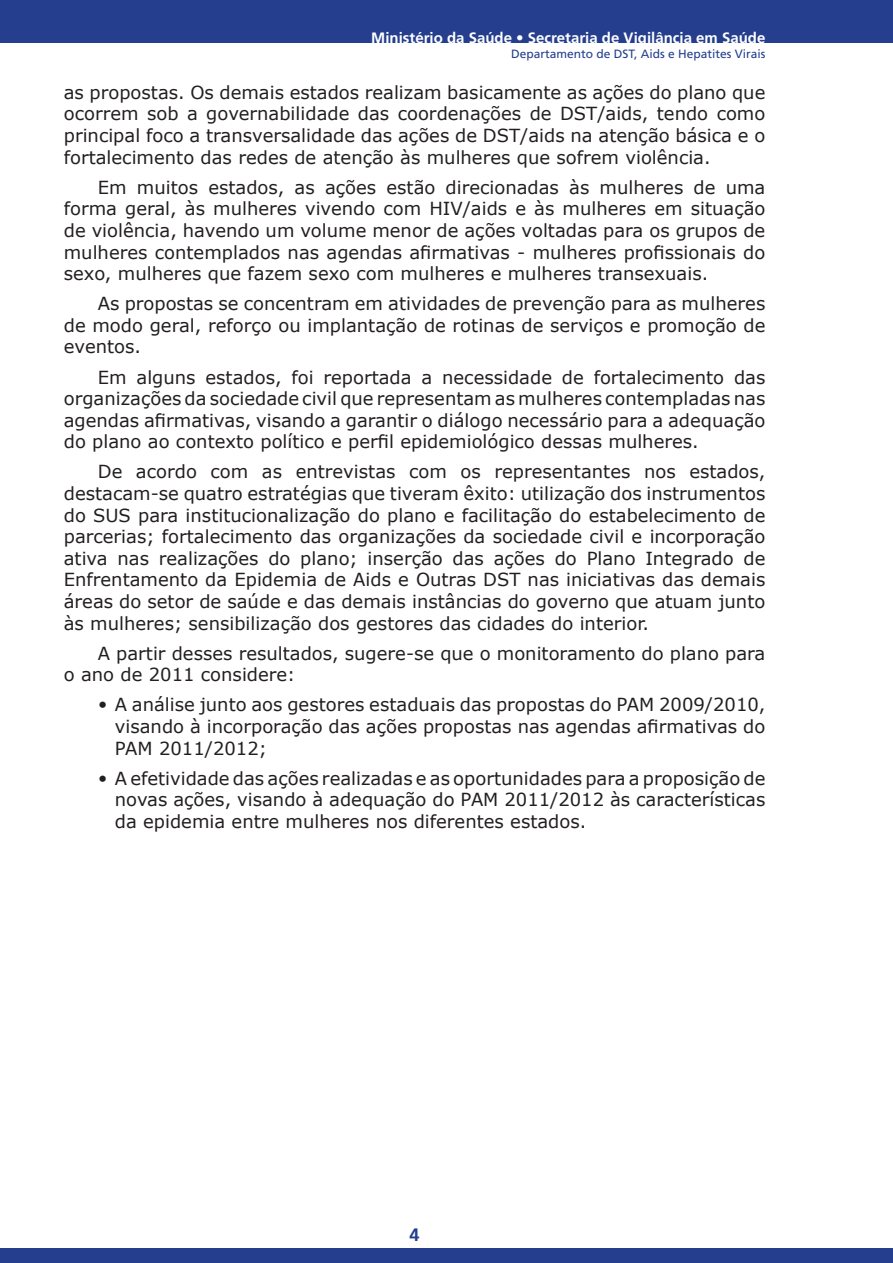
<style>
.page{position:relative;width:893px;height:1263px;background:#fff}
.page>*{position:absolute;margin:0;border:0;box-sizing:border-box;transform-origin:0 0}
.t1{font:18px/21.6px "Verdana";color:#231f20;text-align:justify}
.t2{font:700 18px "Frutiger LT Std";color:#253f8e}
.t3{font:700 15px "Frutiger LT Std";color:#fff}
.t4{font:12px "Frutiger LT Std";color:#253f8e}
.s1{font-family:"Frutiger LT Std";font-weight:700;font-style:italic}
</style>
<div class="page">
<div style="left:0;top:0;width:893px;height:43px;background:#253f8e"></div>
<div style="left:0;top:1248px;width:893px;height:15px;background:#253f8e"></div>
<p class="t3" style="left:371px;top:29px;width:396px">Ministério da Saúde • Secretaria de Vigilância em Saúde</p>
<p class="t4" style="left:511px;top:46px;width:256px">Departamento de DST, Aids e Hepatites Virais</p>
<p class="t1" style="left:64px;top:82px;width:703px">as propostas. Os demais estados realizam basicamente as ações do plano que ocorrem sob a governabilidade das coordenações de DST/aids, tendo como principal foco a transversalidade das ações de DST/aids na atenção básica e o fortalecimento das redes de atenção às mulheres que sofrem violência.</p>
<p class="t1" style="left:64px;top:177px;width:703px;text-indent:34px">Em muitos estados, as ações estão direcionadas às mulheres de uma forma geral, às mulheres vivendo com HIV/aids e às mulheres em situação de violência, havendo um volume menor de ações voltadas para os grupos de mulheres contemplados nas agendas afirmativas - mulheres profissionais do sexo, mulheres que fazem sexo com mulheres e mulheres transexuais.</p>
<p class="t1" style="left:64px;top:293px;width:703px;text-indent:34px">As propostas se concentram em atividades de prevenção para as mulheres de modo geral, reforço ou implantação de rotinas de serviços e promoção de eventos.</p>
<p class="t1" style="left:64px;top:366px;width:703px;text-indent:34px">Em alguns estados, foi reportada a necessidade de fortalecimento das organizações da sociedade civil que representam as mulheres contempladas nas agendas afirmativas, visando a garantir o diálogo necessário para a adequação do plano ao contexto político e perfil epidemiológico dessas mulheres.</p>
<p class="t1" style="left:64px;top:461px;width:703px;text-indent:34px">De acordo com as entrevistas com os representantes nos estados, destacam-se quatro estratégias que tiveram êxito: utilização dos instrumentos do SUS para institucionalização do plano e facilitação do estabelecimento de parcerias; fortalecimento das organizações da sociedade civil e incorporação ativa nas realizações do plano; inserção das ações do Plano Integrado de Enfrentamento da Epidemia de Aids e Outras DST nas iniciativas das demais áreas do setor de saúde e das demais instâncias do governo que atuam junto às mulheres; sensibilização dos gestores das cidades do interior.</p>
<p class="t1" style="left:64px;top:643px;width:703px;text-indent:34px">A partir desses resultados, sugere-se que o monitoramento do plano para o ano de 2011 considere:</p>
<p class="t1" style="left:115px;top:694px;width:652px;text-indent:-17px"><span class="s1">•</span> A análise junto aos gestores estaduais das propostas do PAM 2009/2010, visando à incorporação das ações propostas nas agendas afirmativas do PAM 2011/2012;</p>
<p class="t1" style="left:115px;top:768px;width:652px;text-indent:-17px"><span class="s1">•</span> A efetividade das ações realizadas e as oportunidades para a proposição de novas ações, visando à adequação do PAM 2011/2012 às características da epidemia entre mulheres nos diferentes estados.</p>
<p class="t2" style="left:410px;top:1224px;width:12px">4</p>
</div>
